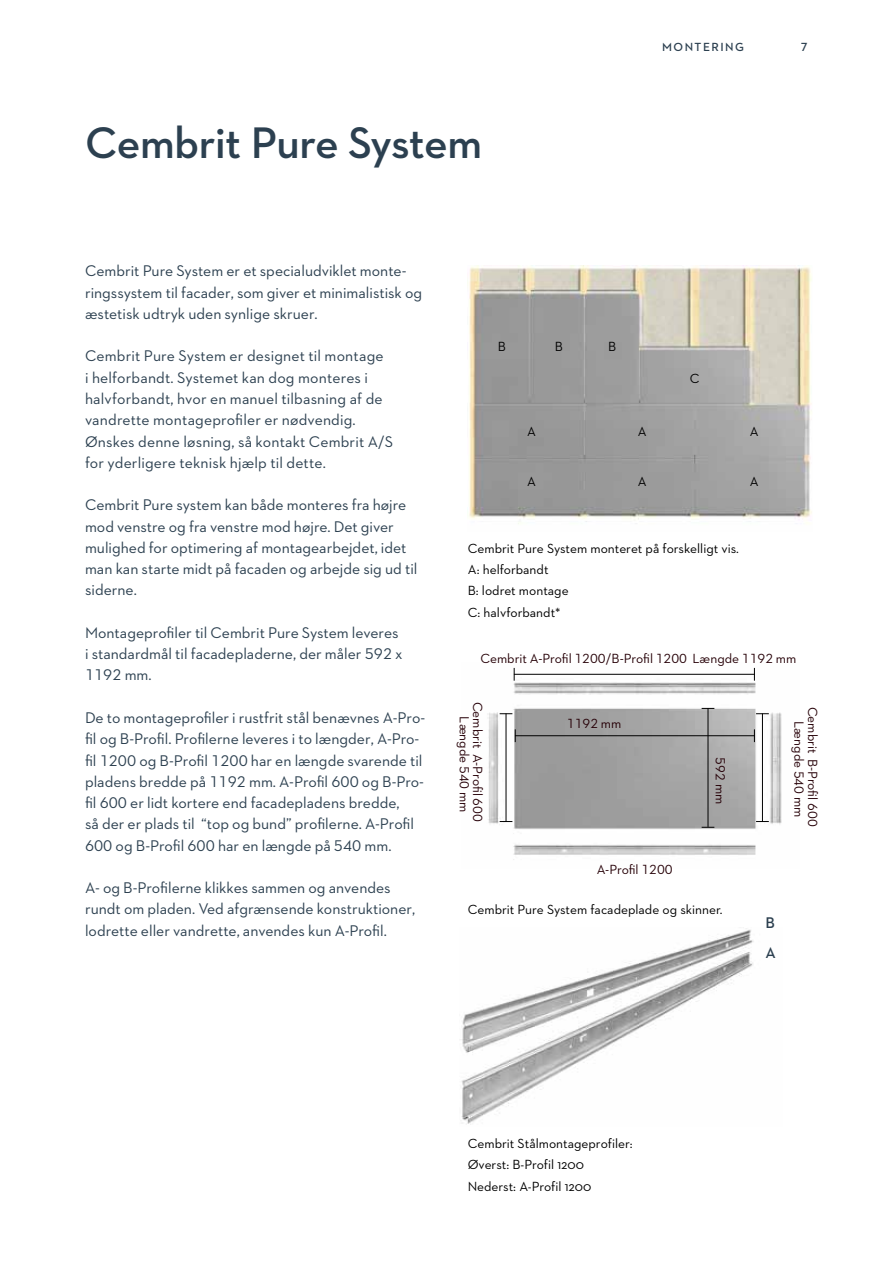
<style>
.page{position:relative;width:893px;height:1263px;background:#fff}
.page>*{position:absolute;margin:0;border:0;box-sizing:border-box;transform-origin:0 0}
.t1{font:600 45px "Neutraface 2 Text";letter-spacing:-.015em;color:#2c4050}
.t2{font:15.75px/21.3px "Neutraface 2 Text";color:#2c4050}
.t3{font:600 15.75px/30.8px "Neutraface 2 Text";color:#2c4050}
.t4{font:13.5px/21.3px "Neutraface 2 Text";color:#000}
.t5{font:13.5px/13.5px "Neutraface 2 Text";color:#260007;text-align:center}
.t6{font:600 12px "Neutraface 2 Text";letter-spacing:.125em;color:#2c4050}
</style>
<div class="page">
<img style="left:487px;top:667px;width:295px;height:193px">
<img style="left:469px;top:266px;width:343px;height:258px">
<img style="left:460px;top:928px;width:294px;height:197px">
<svg style="left:754px;top:729px;width:1px;height:13px"></svg>
<svg style="left:754px;top:668px;width:1px;height:13px"></svg>
<svg style="left:756px;top:821px;width:13px;height:1px"></svg>
<svg style="left:702px;top:827px;width:12px;height:1px"></svg>
<svg style="left:515px;top:729px;width:1px;height:13px"></svg>
<svg style="left:514px;top:668px;width:1px;height:13px"></svg>
<svg style="left:756px;top:713px;width:13px;height:1px"></svg>
<hr style="left:515px;top:735px;width:240px;height:1px;background:#000">
<hr style="left:514px;top:674px;width:241px;height:1px;background:#000">
<hr style="left:506px;top:713px;width:1px;height:109px;background:#000">
<hr style="left:762px;top:713px;width:1px;height:109px;background:#000">
<hr style="left:708px;top:708px;width:1px;height:119px;background:#000">
<h1 class="t1" style="left:85px;top:114px;width:399px">Cembrit Pure System</h1>
<p class="t6" style="left:662px;top:39px;width:84px">MONTERING</p>
<p class="t6" style="left:801px;top:39px;width:8px">7</p>
<p class="t2" style="left:85px;top:260px;width:339px">Cembrit Pure System er et specialudviklet monte&shy;ringssystem til facader, som giver et minimalistisk og æstetisk udtryk uden synlige skruer.</p>
<p class="t2" style="left:85px;top:345px;width:310px">Cembrit Pure System er designet til montage<br>i helforbandt. Systemet kan dog monteres i halvforbandt, hvor en manuel tilbasning af de vandrette montageprofiler er nødvendig.<br>Ønskes denne løsning, så kontakt Cembrit A/S for yderligere teknisk hjælp til dette.</p>
<p class="t2" style="left:85px;top:494px;width:334px">Cembrit Pure system kan både monteres fra højre mod venstre og fra venstre mod højre. Det giver mulighed for optimering af montagearbejdet, idet man kan starte midt på facaden og arbejde sig ud til siderne.</p>
<p class="t2" style="left:85px;top:622px;width:319px">Montageprofiler til Cembrit Pure System leveres i standardmål til facadepladerne, der måler 592 x<br>1192 mm.</p>
<p class="t2" style="left:85px;top:707px;width:342px">De to montageprofiler i rustfrit stål benævnes A-Pro&shy;fil og B-Profil. Profilerne leveres i to længder, A-Pro&shy;fil 1200 og B-Profil 1200 har en længde svarende til pladens bredde på 1192 mm. A-Profil 600 og B-Pro&shy;fil 600 er lidt kortere end facadepladens bredde,<br>så der er plads til “top og bund” profilerne. A-Profil 600 og B-Profil 600 har en længde på 540 mm.</p>
<p class="t2" style="left:85px;top:877px;width:332px">A- og B-Profilerne klikkes sammen og anvendes rundt om pladen. Ved afgrænsende konstruktioner, lodrette eller vandrette, anvendes kun A-Profil.</p>
<p class="t4" style="left:498px;top:335px;width:10px">B</p>
<p class="t4" style="left:555px;top:335px;width:10px">B</p>
<p class="t4" style="left:608px;top:335px;width:10px">B</p>
<p class="t4" style="left:527px;top:420px;width:10px">A</p>
<p class="t4" style="left:527px;top:470px;width:10px">A</p>
<p class="t4" style="left:638px;top:420px;width:10px">A</p>
<p class="t4" style="left:638px;top:470px;width:10px">A</p>
<p class="t4" style="left:690px;top:367px;width:11px">C</p>
<p class="t4" style="left:750px;top:420px;width:10px">A</p>
<p class="t4" style="left:750px;top:470px;width:10px">A</p>
<p class="t4" style="left:468px;top:537px;width:273px">Cembrit Pure System monteret på forskelligt vis.<br>A: helforbandt<br>B: lodret montage<br>C: halvforbandt*</p>
<p class="t5" style="left:480px;top:652px;width:317px">Cembrit A-Profil 1200/B-Profil 1200 Længde 1192 mm</p>
<p class="t5" style="left:485px;top:702px;width:122px;rotate:90deg">Cembrit A-Profil 600<br>Længde 540 mm</p>
<p class="t5" style="left:567px;top:716px;width:56px">1192 mm</p>
<p class="t5" style="left:597px;top:862px;width:77px">A-Profil 1200</p>
<p class="t5" style="left:727px;top:757px;width:48px;rotate:90deg">592 mm</p>
<p class="t4" style="left:468px;top:899px;width:256px">Cembrit Pure System facadeplade og skinner.</p>
<p class="t5" style="left:819px;top:707px;width:121px;rotate:90deg">Cembrit B-Profil 600<br>Længde 540 mm</p>
<p class="t3" style="left:765px;top:907px;width:12px">B<br>A</p>
<p class="t4" style="left:468px;top:1133px;width:166px">Cembrit Stålmontageprofiler:<br>Øverst: B-Profil 1200<br>Nederst: A-Profil 1200</p>
</div>
